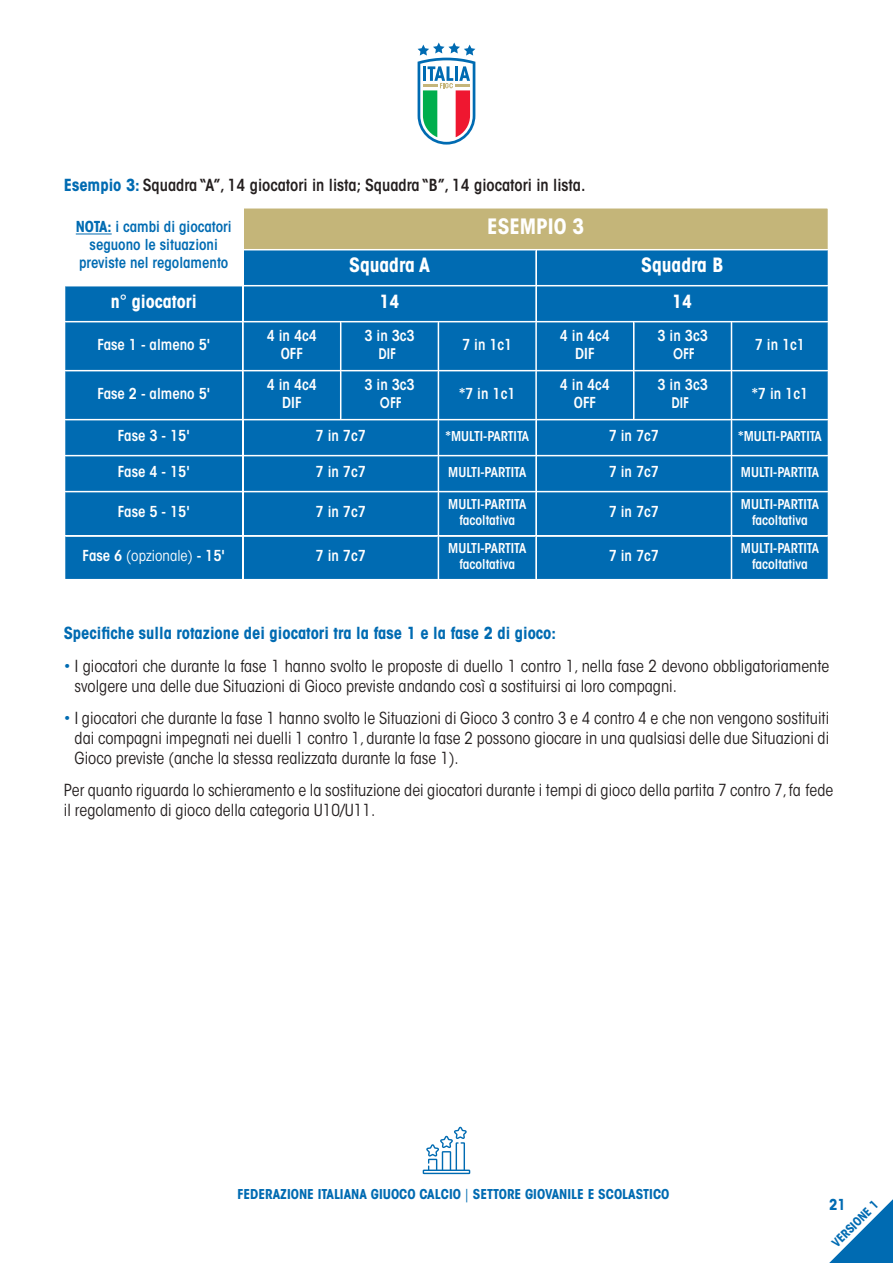
<style>
.page{position:relative;width:893px;height:1263px;background:#fff}
.page>*{position:absolute;margin:0;border:0;box-sizing:border-box;transform-origin:0 0}
.t1{font:700 condensed 21px "ITC Avant Garde Std";color:#fff}
.t2{font:700 condensed 19.5px "ITC Avant Garde Std";color:#fff}
.t3{font:700 condensed 18px "ITC Avant Garde Std";color:#fff}
.t4{font:condensed 16.5px/19.8px "ITC Avant Garde Std";color:#241f1f}
.t5{font:600 condensed 16.5px "ITC Avant Garde Std";color:#241f1f}
.t6{font:700 condensed 16.5px "ITC Avant Garde Std";color:#006bb2}
.t7{font:600 condensed 15px/18px "ITC Avant Garde Std";color:#fff;text-align:center}
.t8{font:600 condensed 15px/18px "ITC Avant Garde Std";color:#006bb2;text-align:center}
.t9{font:condensed 15px "ITC Avant Garde Std";color:#fff}
.t10{font:700 15px "Century Gothic";color:#fff;scale:.8 1}
.t11{font:700 condensed 15px "ITC Avant Garde Std";color:#006bb2}
.t12{font:600 condensed 13.5px/16.2px "ITC Avant Garde Std";color:#fff;text-align:center}
.t13{font:700 condensed 13.5px "ITC Avant Garde Std";color:#006bb2}
.t14{font:700 condensed 12px "ITC Avant Garde Std";color:#006bb2}
.s1{font-weight:700;color:#006bb2}
.s2{font-weight:700}
.s3{font-weight:600}
.s4{color:#006bb2}
.s5{font-weight:400}
</style>
<div class="page">
<svg style="left:418px;top:43px;width:57px;height:102px"></svg>
<svg style="left:829px;top:1199px;width:64px;height:64px"></svg>
<svg style="left:423px;top:1127px;width:47px;height:47px"></svg>
<svg style="left:65px;top:208px;width:763px;height:371px;background:#207ab1"></svg>
<hr style="left:242px;top:208px;width:2px;height:371px;background:#fff">
<hr style="left:340px;top:322px;width:1px;height:97px;background:#fff">
<hr style="left:438px;top:322px;width:1px;height:257px;background:#fff">
<hr style="left:535px;top:250px;width:2px;height:329px;background:#fff">
<hr style="left:633px;top:322px;width:2px;height:97px;background:#fff">
<hr style="left:731px;top:322px;width:1px;height:257px;background:#fff">
<hr style="left:244px;top:249px;width:584px;height:1px;background:#fff">
<hr style="left:65px;top:285px;width:470px;height:1px;background:#fff">
<hr style="left:537px;top:285px;width:291px;height:1px;background:#fff">
<hr style="left:65px;top:321px;width:177px;height:1px;background:#fff">
<hr style="left:244px;top:321px;width:291px;height:1px;background:#fff">
<hr style="left:537px;top:321px;width:291px;height:1px;background:#fff">
<hr style="left:65px;top:370px;width:177px;height:1px;background:#fff">
<hr style="left:244px;top:370px;width:96px;height:1px;background:#fff">
<hr style="left:341px;top:370px;width:97px;height:1px;background:#fff">
<hr style="left:439px;top:370px;width:96px;height:1px;background:#fff">
<hr style="left:537px;top:370px;width:96px;height:1px;background:#fff">
<hr style="left:635px;top:370px;width:96px;height:1px;background:#fff">
<hr style="left:732px;top:370px;width:96px;height:1px;background:#fff">
<hr style="left:65px;top:419px;width:177px;height:1px;background:#fff">
<hr style="left:244px;top:419px;width:194px;height:1px;background:#fff">
<hr style="left:439px;top:419px;width:96px;height:1px;background:#fff">
<hr style="left:537px;top:419px;width:194px;height:1px;background:#fff">
<hr style="left:732px;top:419px;width:96px;height:1px;background:#fff">
<hr style="left:65px;top:455px;width:177px;height:1px;background:#fff">
<hr style="left:244px;top:455px;width:194px;height:1px;background:#fff">
<hr style="left:439px;top:455px;width:96px;height:1px;background:#fff">
<hr style="left:537px;top:455px;width:194px;height:1px;background:#fff">
<hr style="left:732px;top:455px;width:96px;height:1px;background:#fff">
<hr style="left:65px;top:491px;width:177px;height:1px;background:#fff">
<hr style="left:244px;top:491px;width:194px;height:1px;background:#fff">
<hr style="left:439px;top:491px;width:96px;height:1px;background:#fff">
<hr style="left:537px;top:491px;width:194px;height:1px;background:#fff">
<hr style="left:732px;top:491px;width:96px;height:1px;background:#fff">
<hr style="left:65px;top:535px;width:177px;height:2px;background:#fff">
<hr style="left:244px;top:535px;width:194px;height:2px;background:#fff">
<hr style="left:439px;top:535px;width:96px;height:2px;background:#fff">
<hr style="left:537px;top:535px;width:194px;height:2px;background:#fff">
<hr style="left:732px;top:535px;width:96px;height:2px;background:#fff">
<p class="t5" style="left:64px;top:179px;width:523px"><span class="s1">Esempio 3:</span> Squadra “A”, 14 giocatori in lista; Squadra “B”, 14 giocatori in lista.</p>
<p class="t8" style="left:76px;top:219px;width:157px"><span class="s2">NOTA:</span> i cambi di giocatori seguono le situazioni previste nel regolamento</p>
<p class="t1" style="left:487px;top:218px;width:98px">ESEMPIO 3</p>
<p class="t2" style="left:349px;top:258px;width:82px">Squadra A</p>
<p class="t2" style="left:641px;top:258px;width:84px">Squadra B</p>
<p class="t3" style="left:111px;top:295px;width:88px">n° giocatori</p>
<p class="t3" style="left:380px;top:295px;width:22px">14</p>
<p class="t3" style="left:672px;top:295px;width:22px">14</p>
<p class="t7" style="left:97px;top:337px;width:114px">Fase 1 - almeno 5'</p>
<p class="t7" style="left:267px;top:328px;width:52px">4 in 4c4<br>OFF</p>
<p class="t7" style="left:364px;top:328px;width:52px">3 in 3c3</p>
<p class="t7" style="left:462px;top:337px;width:52px">7 in 1c1</p>
<p class="t7" style="left:560px;top:328px;width:52px">4 in 4c4<br>DIF</p>
<p class="t7" style="left:657px;top:328px;width:52px">3 in 3c3</p>
<p class="t10" style="left:673px;top:342px;width:28px">OFF</p>
<p class="t10" style="left:378px;top:342px;width:23px">DIF</p>
<p class="t7" style="left:97px;top:386px;width:114px">Fase 2 - almeno 5'</p>
<p class="t7" style="left:267px;top:377px;width:52px">4 in 4c4<br>DIF</p>
<p class="t7" style="left:364px;top:377px;width:52px">3 in 3c3</p>
<p class="t10" style="left:380px;top:391px;width:28px">OFF</p>
<p class="t7" style="left:459px;top:386px;width:58px">*7 in 1c1</p>
<p class="t7" style="left:560px;top:377px;width:52px">4 in 4c4<br>OFF</p>
<p class="t7" style="left:657px;top:377px;width:52px">3 in 3c3</p>
<p class="t10" style="left:671px;top:391px;width:23px">DIF</p>
<p class="t7" style="left:755px;top:337px;width:52px">7 in 1c1</p>
<p class="t7" style="left:752px;top:386px;width:58px">*7 in 1c1</p>
<p class="t7" style="left:118px;top:428px;width:73px">Fase 3 - 15'</p>
<p class="t7" style="left:316px;top:428px;width:52px">7 in 7c7</p>
<p class="t12" style="left:445px;top:429px;width:85px">*MULTI-PARTITA</p>
<p class="t7" style="left:609px;top:428px;width:52px">7 in 7c7</p>
<p class="t12" style="left:738px;top:429px;width:85px">*MULTI-PARTITA</p>
<p class="t7" style="left:118px;top:464px;width:73px">Fase 4 - 15'</p>
<p class="t7" style="left:316px;top:464px;width:52px">7 in 7c7</p>
<p class="t12" style="left:448px;top:465px;width:79px">MULTI-PARTITA</p>
<p class="t7" style="left:609px;top:464px;width:52px">7 in 7c7</p>
<p class="t12" style="left:741px;top:465px;width:79px">MULTI-PARTITA</p>
<p class="t7" style="left:118px;top:504px;width:73px">Fase 5 - 15'</p>
<p class="t7" style="left:316px;top:504px;width:52px">7 in 7c7</p>
<p class="t12" style="left:448px;top:497px;width:79px">MULTI-PARTITA facoltativa</p>
<p class="t7" style="left:609px;top:504px;width:52px">7 in 7c7</p>
<p class="t12" style="left:741px;top:497px;width:79px">MULTI-PARTITA facoltativa</p>
<p class="t9" style="left:83px;top:550px;width:144px"><span class="s3">Fase 6</span> (opzionale) <span class="s3">- 15'</span></p>
<p class="t7" style="left:316px;top:548px;width:52px">7 in 7c7</p>
<p class="t12" style="left:448px;top:541px;width:79px">MULTI-PARTITA facoltativa</p>
<p class="t7" style="left:609px;top:548px;width:52px">7 in 7c7</p>
<p class="t12" style="left:741px;top:541px;width:79px">MULTI-PARTITA facoltativa</p>
<p class="t6" style="left:64px;top:627px;width:494px">Specifiche sulla rotazione dei giocatori tra la fase 1 e la fase 2 di gioco:</p>
<p class="t4" style="left:75px;top:657px;width:756px;text-indent:-11px"><span class="s4">•</span> I giocatori che durante la fase 1 hanno svolto le proposte di duello 1 contro 1, nella fase 2 devono obbligatoriamente svolgere una delle due Situazioni di Gioco previste andando così a sostituirsi ai loro compagni.</p>
<p class="t4" style="left:75px;top:710px;width:756px;text-align:justify;text-indent:-11px"><span class="s4">•</span> I giocatori che durante la fase 1 hanno svolto le Situazioni di Gioco 3 contro 3 e 4 contro 4 e che non vengono sostituiti dai compagni impegnati nei duelli 1 contro 1, durante la fase 2 possono giocare in una qualsiasi delle due Situazioni di Gioco previste (anche la stessa realizzata durante la fase 1).</p>
<p class="t4" style="left:64px;top:782px;width:771px">Per quanto riguarda lo schieramento e la sostituzione dei giocatori durante i tempi di gioco della partita 7 contro 7, fa fede il regolamento di gioco della categoria U10/U11.</p>
<p class="t13" style="left:237px;top:1189px;width:434px">FEDERAZIONE ITALIANA GIUOCO CALCIO <span class="s5">|</span> SETTORE GIOVANILE E SCOLASTICO</p>
<p class="t11" style="left:829px;top:1199px;width:18px">21</p>
<p class="t14" style="left:831px;top:1242px;width:62px;rotate:-45deg">VERSIONE 1</p>
</div>
